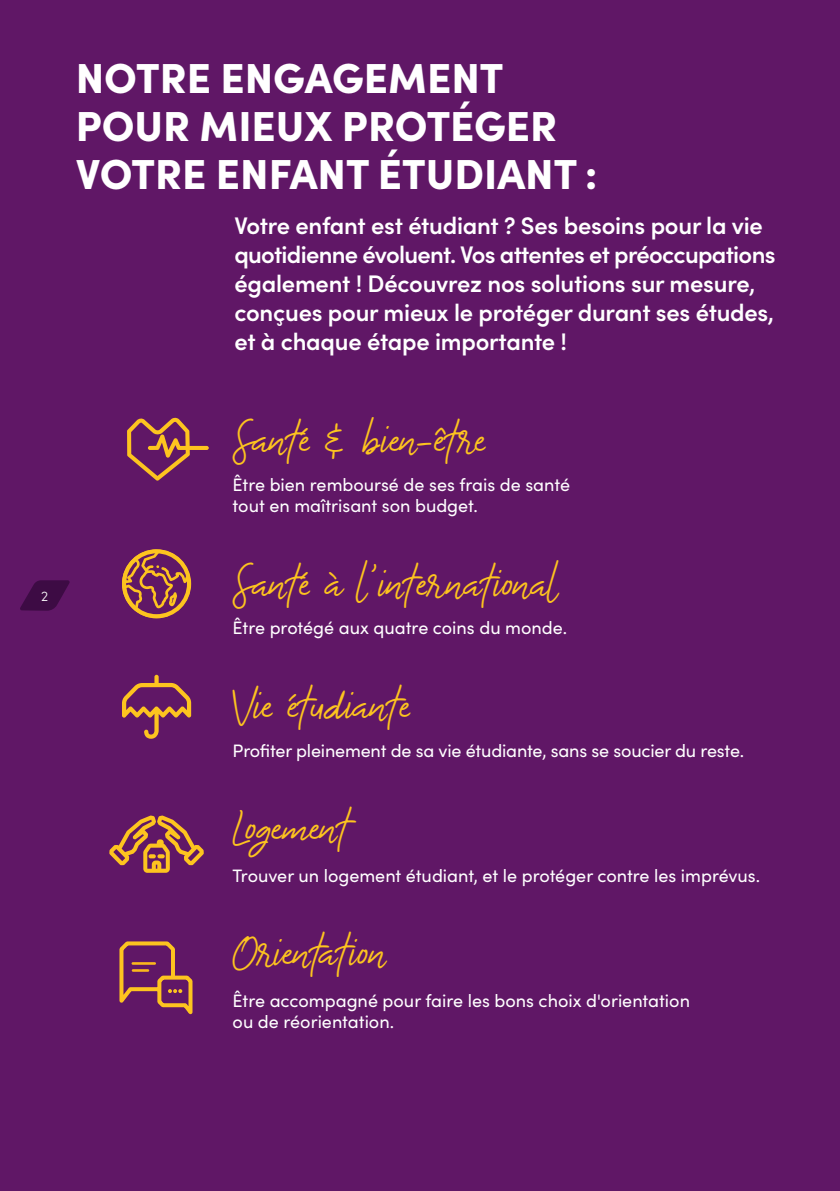
<style>
.page{position:relative;width:840px;height:1191px;background:#fff}
.page>*{position:absolute;margin:0;border:0;box-sizing:border-box;transform-origin:0 0}
.t1{font:46px "The Bouquet List";color:#fdc41f}
.t2{font:900 42px/48px "Sofia Pro";color:#fff}
.t3{font:600 24px/28.8px "Sofia Pro";letter-spacing:-.01em;color:#fff}
.t4{font:18px/21.6px "Sofia Pro";color:#fff}
.t5{font:300 14px "Sofia Pro";color:#fff}
</style>
<div class="page">
<div style="left:0;top:0;width:839px;height:1191px;background:#601766"></div>
<svg style="left:20px;top:580px;width:50px;height:30px"></svg>
<svg style="left:127px;top:417px;width:82px;height:63px"></svg>
<svg style="left:122px;top:549px;width:69px;height:69px"></svg>
<div style="left:122px;top:549px;width:69px;height:69px;border:4px solid #fdc41f;border-radius:50%"></div>
<svg style="left:122px;top:675px;width:69px;height:63px"></svg>
<svg style="left:109px;top:815px;width:95px;height:58px"></svg>
<svg style="left:119px;top:941px;width:74px;height:74px"></svg>
<p class="t5" style="left:41px;top:585px;width:9px">2</p>
<h2 class="t2" style="left:76px;top:50px;width:523px">NOTRE ENGAGEMENT<br>POUR MIEUX PROTÉGER<br>VOTRE ENFANT ÉTUDIANT :</h2>
<h3 class="t3" style="left:234px;top:210px;width:542px">Votre enfant est étudiant ? Ses besoins pour la vie quotidienne évoluent. Vos attentes et préoccupations également ! Découvrez nos solutions sur mesure, conçues pour mieux le protéger durant ses études, et à chaque étape importante !</h3>
<h1 class="t1" style="left:232px;top:409px;width:253px">Santé &amp; bien-être</h1>
<p class="t4" style="left:232px;top:472px;width:339px">Être bien remboursé de ses frais de santé tout en maîtrisant son budget.</p>
<h1 class="t1" style="left:232px;top:553px;width:326px">Santé à l'international</h1>
<p class="t4" style="left:232px;top:616px;width:336px">Être protégé aux quatre coins du monde.</p>
<h1 class="t1" style="left:232px;top:675px;width:178px">Vie étudiante</h1>
<p class="t4" style="left:232px;top:738px;width:513px">Profiter pleinement de sa vie étudiante, sans se soucier du reste.</p>
<h1 class="t1" style="left:232px;top:797px;width:118px">Logement</h1>
<p class="t4" style="left:232px;top:863px;width:529px">Trouver un logement étudiant, et le protéger contre les imprévus.</p>
<h1 class="t1" style="left:232px;top:922px;width:154px">Orientation</h1>
<p class="t4" style="left:232px;top:988px;width:458px">Être accompagné pour faire les bons choix d'orientation ou de réorientation.</p>
</div>
